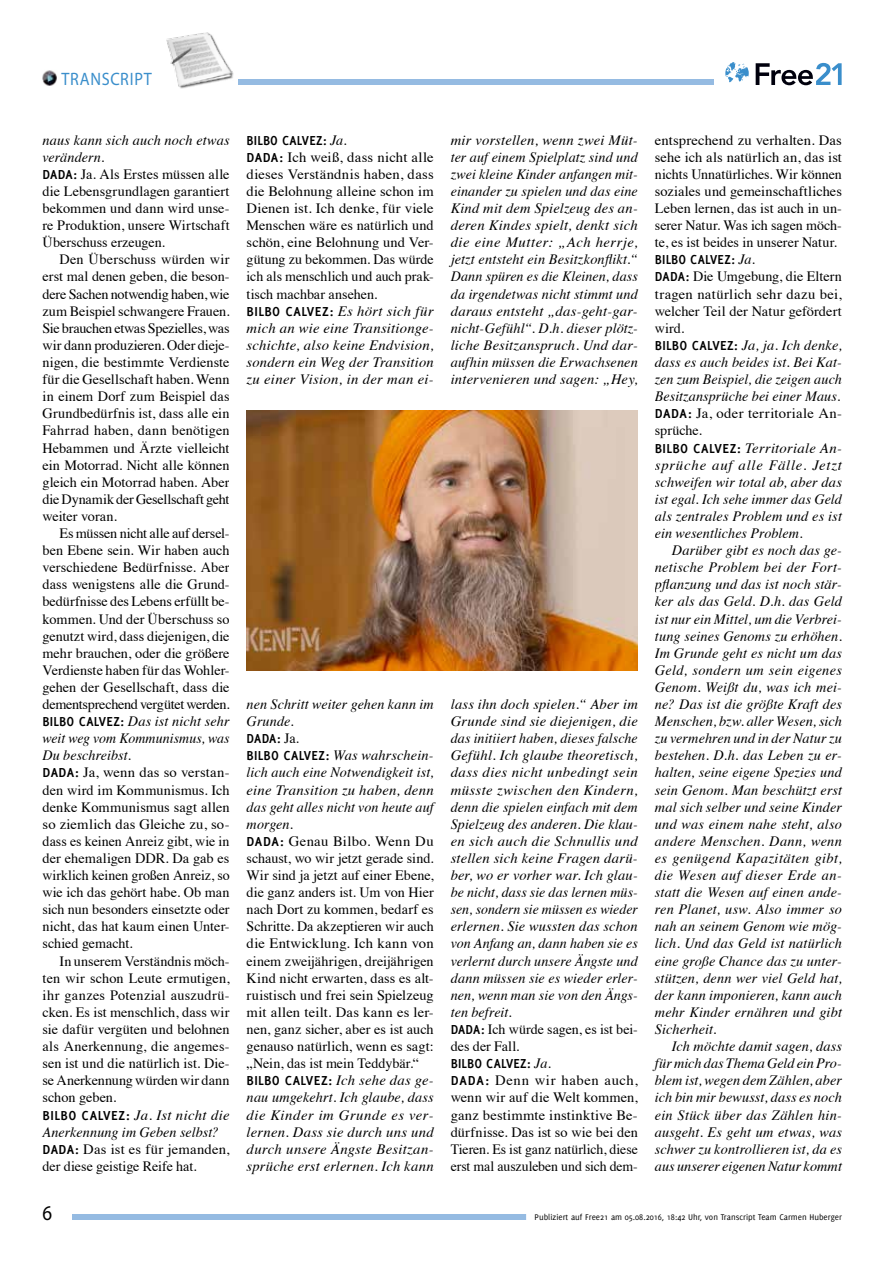
<style>
.page{position:relative;width:893px;height:1263px;background:#fff}
.page>*{position:absolute;margin:0;border:0;box-sizing:border-box;transform-origin:0 0}
.t1{font:21px "Myriad Pro";color:#000;scale:.9 1}
.t2{font:18px "Myriad Pro";letter-spacing:.045em;color:#3a8ecb;scale:.9 1}
.t3{font:14.25px/17.1px "Times";color:#000}
.t4{font:italic 14.25px/17.1px "Times";letter-spacing:.01em;color:#000}
.t5{font:700 14.25px "Delicious";letter-spacing:.015em;color:#000}
.t6{font:9px "Delicious";color:#000}
.s1{font-style:italic}
.s2{font-family:"Delicious";font-weight:700}
.s3{font-family:"Times";font-weight:400;font-style:italic}
.s4{font-family:"Times";font-weight:400}
.s5{font-family:"Delicious";font-weight:700;font-style:normal}
.s6{font-style:normal}
</style>
<div class="page">
<div style="left:43px;top:79px;width:671px;height:6px;background:#95bbe2"></div>
<svg style="left:756px;top:63px;width:86px;height:22px"></svg>
<svg style="left:725px;top:62px;width:24px;height:20px"></svg>
<div style="left:36px;top:23px;width:202px;height:79px;background:#fff"></div>
<div style="left:72px;top:1214px;width:766px;height:6px;background:#95bbe2"></div>
<div style="left:526px;top:1212px;width:324px;height:12px;background:#fff"></div>
<div style="left:167px;top:32px;width:67px;height:57px;background:#000;opacity:.75"></div>
<img style="left:166px;top:32px;width:66px;height:55px">
<img style="left:42px;top:70px;width:15px;height:16px">
<img style="left:247px;top:410px;width:391px;height:260px">
<p class="t2" style="left:61px;top:68px;width:102px">TRANSCRIPT</p>
<p class="t3" style="left:43px;top:130px;width:189px"><span class="s1">naus kann sich auch noch etwas verändern.<br></span><span class="s2">DADA:</span> Ja. Als Erstes müssen alle die Lebensgrundlagen garantiert bekommen und dann wird unse&shy;re Produktion, unsere Wirtschaft<br>Überschuss erzeugen.</p>
<p class="t3" style="left:43px;top:250px;width:189px;text-align:justify;text-indent:17px">Den Überschuss würden wir erst mal denen geben, die beson&shy;dere Sachen notwendig haben, wie zum Beispiel schwangere Frauen.<br>Sie brauchen etwas Spezielles, was wir dann produzieren. Oder dieje&shy;nigen, die bestimmte Verdienste für die Gesellschaft haben. Wenn in einem Dorf zum Beispiel das Grundbedürfnis ist, dass alle ein Fahrrad haben, dann benötigen Hebammen und Ärzte vielleicht ein Motorrad. Nicht alle können gleich ein Motorrad haben. Aber die Dynamik der Gesellschaft geht weiter voran.</p>
<p class="t3" style="left:43px;top:523px;width:189px;text-indent:17px">Es müssen nicht alle auf dersel&shy;ben Ebene sein. Wir haben auch verschiedene Bedürfnisse. Aber dass wenigstens alle die Grund&shy;bedürfnisse des Lebens erfüllt be&shy;kommen. Und der Überschuss so genutzt wird, dass diejenigen, die mehr brauchen, oder die größere<br>Verdienste haben für das Wohler&shy;gehen der Gesellschaft, dass die dementsprechend vergütet werden.<br><span class="s2">BILBO CALVEZ:</span> <span class="s1">Das ist nicht sehr weit weg vom Kommunismus, was<br>Du beschreibst.<br></span><span class="s2">DADA:</span> Ja, wenn das so verstan&shy;den wird im Kommunismus. Ich denke Kommunismus sagt allen so ziemlich das Gleiche zu, so&shy;dass es keinen Anreiz gibt, wie in der ehemaligen DDR. Da gab es wirklich keinen großen Anreiz, so wie ich das gehört habe. Ob man sich nun besonders einsetzte oder nicht, das hat kaum einen Unter&shy;schied gemacht.</p>
<p class="t3" style="left:43px;top:951px;width:189px;text-indent:17px">In unserem Verständnis möch&shy;ten wir schon Leute ermutigen, ihr ganzes Potenzial auszudrü&shy;cken. Es ist menschlich, dass wir sie dafür vergüten und belohnen als Anerkennung, die angemes&shy;sen ist und die natürlich ist. Die&shy;se Anerkennung würden wir dann schon geben.<br><span class="s2">BILBO CALVEZ:</span> <span class="s1">Ja. Ist nicht die<br>Anerkennung im Geben selbst?<br></span><span class="s2">DADA:</span> Das ist es für jemanden, der diese geistige Reife hat.</p>
<p class="t5" style="left:247px;top:132px;width:102px">BILBO CALVEZ: <span class="s3">Ja.</span></p>
<p class="t3" style="left:247px;top:147px;width:189px"><span class="s2">DADA:</span> Ich weiß, dass nicht alle dieses Verständnis haben, dass die Belohnung alleine schon im<br>Dienen ist. Ich denke, für viele<br>Menschen wäre es natürlich und schön, eine Belohnung und Ver&shy;gütung zu bekommen. Das würde ich als menschlich und auch prak&shy;tisch machbar ansehen.<br><span class="s2">BILBO CALVEZ:</span> <span class="s1">Es hört sich für mich an wie eine Transitionge&shy;schichte, also keine Endvision, sondern ein Weg der Transition zu einer Vision, in der man ei-</span></p>
<p class="t4" style="left:451px;top:130px;width:189px;text-align:justify">mir vorstellen, wenn zwei Müt&shy;ter auf einem Spielplatz sind und zwei kleine Kinder anfangen mit&shy;einander zu spielen und das eine Kind mit dem Spielzeug des an&shy;deren Kindes spielt, denkt sich die eine Mutter: „Ach herrje, jetzt entsteht ein Besitzkonflikt.“ Dann spüren es die Kleinen, dass da irgendetwas nicht stimmt und daraus entsteht „das-geht-gar&shy;nicht-Gefühl“. D.h. dieser plötz&shy;liche Besitzanspruch. Und dar&shy;aufhin müssen die Erwachsenen intervenieren und sagen: „Hey,</p>
<p class="t4" style="left:247px;top:695px;width:189px">nen Schritt weiter gehen kann im<br>Grunde.</p>
<p class="t5" style="left:247px;top:730px;width:54px">DADA: <span class="s4">Ja.</span></p>
<p class="t3" style="left:247px;top:746px;width:189px"><span class="s2">BILBO CALVEZ:</span> <span class="s1">Was wahrschein&shy;lich auch eine Notwendigkeit ist, eine Transition zu haben, denn das geht alles nicht von heute auf morgen.<br></span><span class="s2">DADA:</span> Genau Bilbo. Wenn Du schaust, wo wir jetzt gerade sind.<br>Wir sind ja jetzt auf einer Ebene, die ganz anders ist. Um von Hier nach Dort zu kommen, bedarf es<br>Schritte. Da akzeptieren wir auch die Entwicklung. Ich kann von einem zweijährigen, dreijährigen<br>Kind nicht erwarten, dass es alt&shy;ruistisch und frei sein Spielzeug mit allen teilt. Das kann es ler&shy;nen, ganz sicher, aber es ist auch genauso natürlich, wenn es sagt: „Nein, das ist mein Teddybär.“<br><span class="s2">BILBO CALVEZ:</span> <span class="s1">Ich sehe das ge&shy;nau umgekehrt. Ich glaube, dass die Kinder im Grunde es ver&shy;lernen. Dass sie durch uns und durch unsere Ängste Besitzan&shy;sprüche erst erlernen. Ich kann</span></p>
<p class="t4" style="left:451px;top:695px;width:189px">lass ihn doch spielen.“ Aber im<br>Grunde sind sie diejenigen, die das initiiert haben, dieses falsche<br>Gefühl. Ich glaube theoretisch, dass dies nicht unbedingt sein müsste zwischen den Kindern, denn die spielen einfach mit dem<br>Spielzeug des anderen. Die klau&shy;en sich auch die Schnullis und stellen sich keine Fragen darü&shy;ber, wo er vorher war. Ich glau&shy;be nicht, dass sie das lernen müs&shy;sen, sondern sie müssen es wieder erlernen. Sie wussten das schon von Anfang an, dann haben sie es verlernt durch unsere Ängste und dann müssen sie es wieder erler&shy;nen, wenn man sie von den Ängs&shy;ten befreit.<br><span class="s5">DADA:</span> <span class="s6">Ich würde sagen, es ist bei&shy;des der Fall.</span></p>
<p class="t5" style="left:451px;top:1055px;width:102px">BILBO CALVEZ: <span class="s3">Ja.</span></p>
<p class="t3" style="left:451px;top:1071px;width:189px;text-align:justify"><span class="s2">DADA:</span> Denn wir haben auch, wenn wir auf die Welt kommen, ganz bestimmte instinktive Be&shy;dürfnisse. Das ist so wie bei den Tieren. Es ist ganz natürlich, diese erst mal auszuleben und sich dem-</p>
<p class="t3" style="left:655px;top:130px;width:189px;text-align:justify">entsprechend zu verhalten. Das sehe ich als natürlich an, das ist nichts Unnatürliches. Wir können soziales und gemeinschaftliches Leben lernen, das ist auch in un&shy;serer Natur. Was ich sagen möch&shy;te, es ist beides in unserer Natur.</p>
<p class="t5" style="left:655px;top:252px;width:102px">BILBO CALVEZ: <span class="s3">Ja.</span></p>
<p class="t4" style="left:655px;top:267px;width:189px"><span class="s5">DADA:</span> <span class="s6">Die Umgebung, die Eltern tragen natürlich sehr dazu bei, welcher Teil der Natur gefördert wird.<br></span><span class="s5">BILBO CALVEZ:</span> Ja, ja. Ich denke, dass es auch beides ist. Bei Kat&shy;zen zum Beispiel, die zeigen auch<br>Besitzansprüche bei einer Maus.<br><span class="s5">DADA:</span> <span class="s6">Ja, oder territoriale An&shy;sprüche.<br></span><span class="s5">BILBO CALVEZ:</span> Territoriale An&shy;sprüche auf alle Fälle. Jetzt schweifen wir total ab, aber das ist egal. Ich sehe immer das Geld als zentrales Problem und es ist ein wesentliches Problem.</p>
<p class="t4" style="left:655px;top:541px;width:189px;text-align:justify;text-indent:17px">Darüber gibt es noch das ge&shy;netische Problem bei der Fort&shy;pflanzung und das ist noch stär&shy;ker als das Geld. D.h. das Geld ist nur ein Mittel, um die Verbrei&shy;tung seines Genoms zu erhöhen.<br>Im Grunde geht es nicht um das Geld, sondern um sein eigenes Genom. Weißt du, was ich mei&shy;ne? Das ist die größte Kraft des Menschen, bzw. aller Wesen, sich zu vermehren und in der Natur zu bestehen. D.h. das Leben zu er&shy;halten, seine eigene Spezies und sein Genom. Man beschützt erst mal sich selber und seine Kinder und was einem nahe steht, also andere Menschen. Dann, wenn es genügend Kapazitäten gibt, die Wesen auf dieser Erde an&shy;statt die Wesen auf einen ande&shy;ren Planet, usw. Also immer so nah an seinem Genom wie mög&shy;lich. Und das Geld ist natürlich eine große Chance das zu unter&shy;stützen, denn wer viel Geld hat, der kann imponieren, kann auch mehr Kinder ernähren und gibt Sicherheit.</p>
<p class="t4" style="left:655px;top:1037px;width:189px;text-align:justify;text-indent:17px">Ich möchte damit sagen, dass für mich das Thema Geld ein Pro&shy;blem ist, wegen dem Zählen, aber ich bin mir bewusst, dass es noch ein Stück über das Zählen hin&shy;ausgeht. Es geht um etwas, was schwer zu kontrollieren ist, da es aus unserer eigenen Natur kommt</p>
<h1 class="t1" style="left:43px;top:1200px;width:12px">6</h1>
<p class="t6" style="left:535px;top:1212px;width:309px">Publiziert auf Free21 am 05.08.2016, 18:42 Uhr, von Transcript Team Carmen Huberger</p>
</div>
